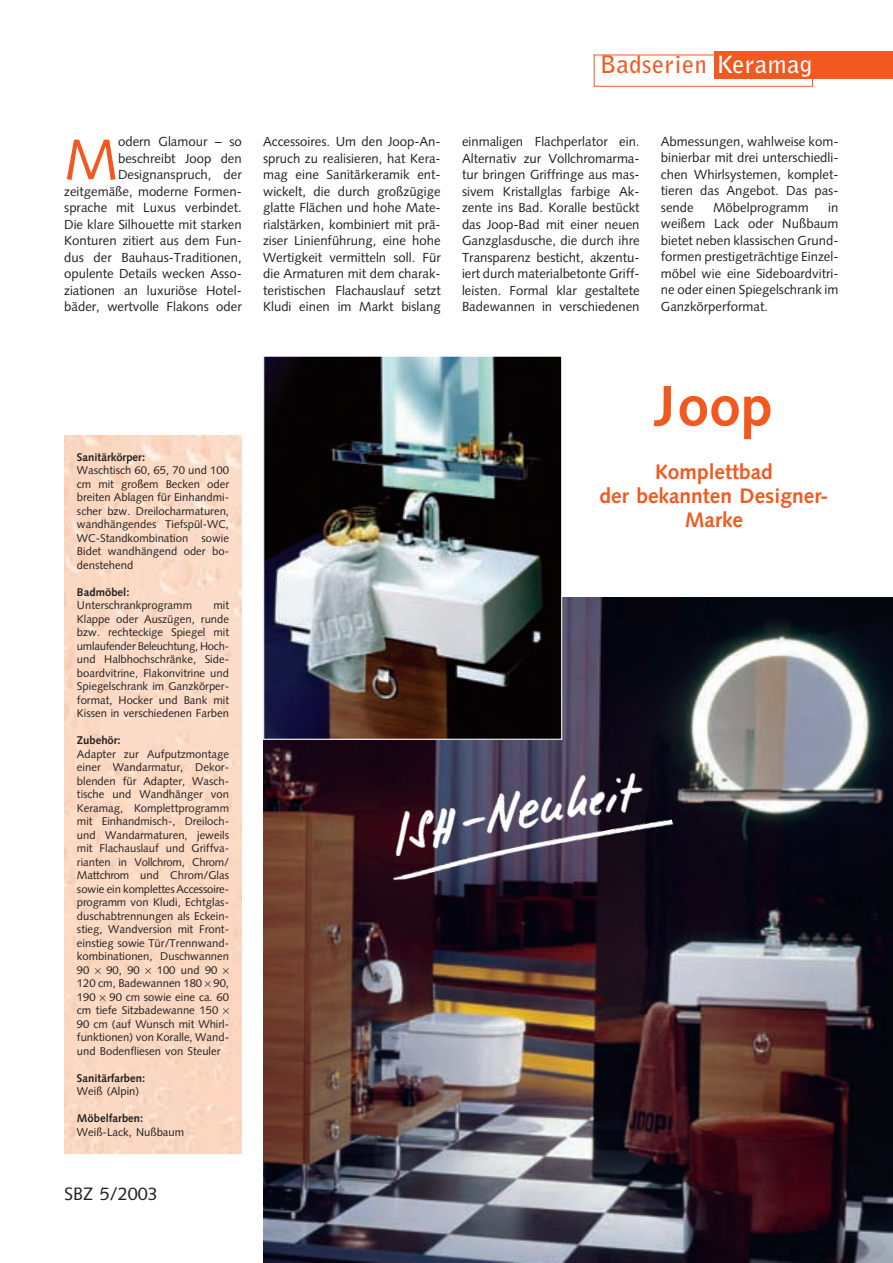
<style>
.page{position:relative;width:893px;height:1263px;background:#fff}
.page>*{position:absolute;margin:0;border:0;box-sizing:border-box;transform-origin:0 0}
.t1{font:57.15px "Syntax";color:#f15921}
.t2{font:700 57px "Syntax";color:#f15921}
.t3{font:700 24px "Bell Gothic";letter-spacing:.03em;color:#f15921}
.t4{font:700 21px/24px "Syntax";color:#f15921;text-align:center}
.t5{font:18px "Syntax";color:#231f20}
.t6{font:13.2px/16.5px "Syntax";color:#231f20;text-align:justify}
.t7{font:11.25px/13.5px "Syntax";color:#231f20;text-align:justify}
.t8{font:700 11.25px "Syntax";color:#231f20}
.s1{color:#fff}
</style>
<div class="page">
<div style="left:714px;top:51px;width:178px;height:28px;background:#f15921"></div>
<div style="left:594px;top:55px;width:218px;height:32px;border:1px solid #f15921"></div>
<img style="left:263px;top:597px;width:629px;height:666px">
<img style="left:265px;top:358px;width:295px;height:380px">
<div style="left:263px;top:356px;width:299px;height:384px;border:1px solid #fff"></div>
<img style="left:375px;top:748px;width:300px;height:145px">
<svg style="left:95px;top:968px;width:6px;height:6px"></svg>
<svg style="left:145px;top:968px;width:6px;height:6px"></svg>
<svg style="left:223px;top:968px;width:6px;height:6px"></svg>
<svg style="left:205px;top:981px;width:6px;height:6px"></svg>
<svg style="left:100px;top:995px;width:5px;height:6px"></svg>
<svg style="left:223px;top:1008px;width:6px;height:6px"></svg>
<h3 class="t3" style="left:600px;top:55px;width:214px">Badserien <span class="s1">Keramag</span></h3>
<p class="t6" style="left:64px;top:135px;width:179px;text-align:right">odern Glamour – so beschreibt Joop den<br>Designanspruch, der zeitgemäße, moderne Formen&shy;sprache mit Luxus verbindet.<br>Die klare Silhouette mit starken<br>Konturen zitiert aus dem Fun&shy;dus der Bauhaus-Traditionen, opulente Details wecken Asso&shy;ziationen an luxuriöse Hotel&shy;bäder, wertvolle Flakons oder</p>
<p class="t6" style="left:263px;top:135px;width:179px">Accessoires. Um den Joop-An&shy;spruch zu realisieren, hat Kera&shy;mag eine Sanitärkeramik ent&shy;wickelt, die durch großzügige glatte Flächen und hohe Mate&shy;rialstärken, kombiniert mit prä&shy;ziser Linienführung, eine hohe Wertigkeit vermitteln soll. Für die Armaturen mit dem charak&shy;teristischen Flachauslauf setzt Kludi einen im Markt bislang</p>
<p class="t6" style="left:462px;top:135px;width:179px">einmaligen Flachperlator ein.<br>Alternativ zur Vollchromarma&shy;tur bringen Griffringe aus mas&shy;sivem Kristallglas farbige Ak&shy;zente ins Bad. Koralle bestückt das Joop-Bad mit einer neuen Ganzglasdusche, die durch ihre Transparenz besticht, akzentu&shy;iert durch materialbetonte Griff&shy;leisten. Formal klar gestaltete Badewannen in verschiedenen</p>
<p class="t6" style="left:661px;top:134px;width:179px">Abmessungen, wahlweise kom&shy;binierbar mit drei unterschiedli&shy;chen Whirlsystemen, komplet&shy;tieren das Angebot. Das pas&shy;sende</p>
<h1 class="t1" style="left:64px;top:136px;width:55px">M</h1>
<p class="t6" style="left:713px;top:200px;width:97px">Möbelprogramm</p>
<p class="t6" style="left:661px;top:200px;width:179px;text-indent:167px">in weißem Lack oder Nußbaum bietet neben klassischen Grund&shy;formen prestigeträchtige Einzel&shy;möbel wie eine Sideboardvitri&shy;ne oder einen Spiegelschrank im Ganzkörperformat.</p>
<p class="t8" style="left:77px;top:452px;width:70px">Sanitärkörper:</p>
<p class="t7" style="left:77px;top:465px;width:154px">Waschtisch 60, 65, 70 und 100 cm mit großem Becken oder breiten Ablagen für Einhandmi&shy;scher bzw. Dreilocharmaturen, wandhängendes Tiefspül-WC, WC-Standkombination sowie Bidet wandhängend oder bo&shy;denstehend</p>
<p class="t8" style="left:77px;top:587px;width:54px">Badmöbel:</p>
<p class="t7" style="left:77px;top:600px;width:116px">Unterschrankprogramm</p>
<p class="t7" style="left:77px;top:600px;width:154px;text-indent:136px">mit Klappe oder Auszügen, runde bzw. rechteckige Spiegel mit umlaufender Beleuchtung, Hoch&shy;und Halbhochschränke, Side&shy;boardvitrine, Flakonvitrine und Spiegelschrank im Ganzkörper&shy;format, Hocker und Bank mit Kissen in verschiedenen Farben</p>
<p class="t8" style="left:77px;top:736px;width:45px">Zubehör:</p>
<p class="t7" style="left:77px;top:748px;width:154px">Adapter zur Aufputzmontage einer Wandarmatur, Dekor&shy;blenden für Adapter, Wasch&shy;tische und Wandhänger von Keramag, Komplettprogramm mit Einhandmisch-, Dreiloch&shy;und Wandarmaturen, jeweils mit Flachauslauf und Griffva&shy;rianten in Vollchrom, Chrom/ Mattchrom und Chrom/Glas sowie ein komplettes Accessoire&shy;programm von Kludi, Echtglas&shy;duschabtrennungen als Eckein&shy;stieg, Wandversion mit Front&shy;einstieg sowie Tür/Trennwand&shy;kombinationen, Duschwannen 90</p>
<p class="t7" style="left:77px;top:964px;width:154px;text-align:left;text-indent:80px">100 und 90<br>120 cm, Badewannen 180 90,<br>190 90 cm sowie eine ca. 60 cm tiefe Sitzbadewanne 150<br>90 cm (auf Wunsch mit Whirl&shy;funktionen) von Koralle, Wand&shy;und Bodenfliesen von Steuler</p>
<p class="t8" style="left:77px;top:1073px;width:70px">Sanitärfarben:</p>
<p class="t7" style="left:77px;top:1086px;width:64px">Weiß (Alpin)</p>
<p class="t8" style="left:77px;top:1114px;width:68px">Möbelfarben:</p>
<p class="t7" style="left:77px;top:1126px;width:109px">Weiß-Lack, Nußbaum</p>
<p class="t7" style="left:106px;top:964px;width:35px">90, 90</p>
<h3 class="t5" style="left:64px;top:1186px;width:95px">SBZ 5/2003</h3>
<h2 class="t2" style="left:655px;top:383px;width:119px">Joop</h2>
<h3 class="t4" style="left:599px;top:462px;width:230px">Komplettbad<br>der bekannten Designer-<br>Marke</h3>
</div>
